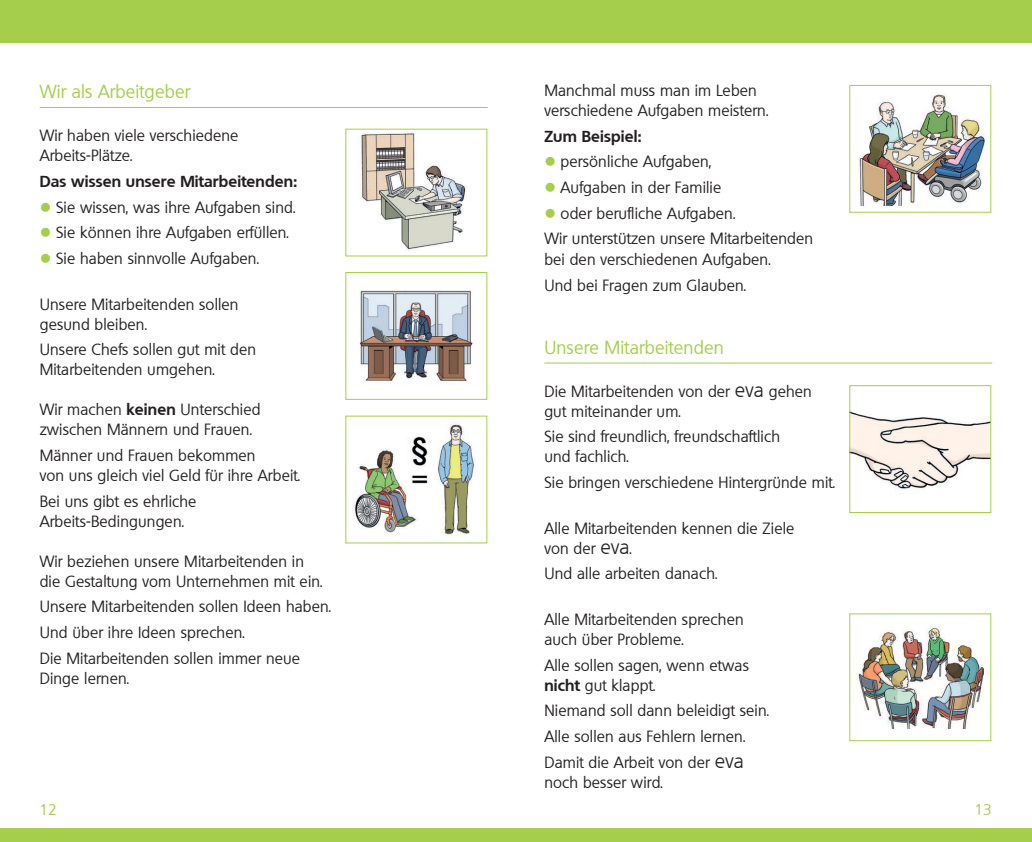
<style>
.page{position:relative;width:1032px;height:842px;background:#fff}
.page>*{position:absolute;margin:0;border:0;box-sizing:border-box;transform-origin:0 0}
.t1{font:18px "Quebec";letter-spacing:.01em;color:#a4ce4c}
.t2{font:15.5px/20px "Quebec";letter-spacing:.01em;color:#231f20}
.t3{font:700 15.5px "Quebec";letter-spacing:.01em;color:#231f20}
.t4{font:15px "Quebec";color:#a4ce4c}
.s1{color:#a4ce4c}
.s2{font-weight:700}
.s3{font-weight:300;font-size:20px}
</style>
<div class="page">
<div style="left:507px;top:828px;width:525px;height:14px;background:#a4ce4c"></div>
<div style="left:507px;top:0;width:525px;height:43px;background:#a4ce4c"></div>
<div style="left:0;top:828px;width:524px;height:14px;background:#a4ce4c"></div>
<div style="left:0;top:0;width:524px;height:43px;background:#a4ce4c"></div>
<hr style="left:40px;top:107px;width:448px;height:1px;background:#a4ce4c">
<hr style="left:544px;top:362px;width:448px;height:1px;background:#a4ce4c">
<img style="left:359px;top:290px;width:115px;height:93px">
<div style="left:345px;top:272px;width:142px;height:128px;border:1px solid #a4ce4c"></div>
<img style="left:361px;top:132px;width:105px;height:119px">
<img style="left:353px;top:423px;width:122px;height:112px">
<img style="left:858px;top:94px;width:128px;height:111px">
<div style="left:849px;top:85px;width:142px;height:128px;border:1px solid #a4ce4c"></div>
<img style="left:851px;top:412px;width:138px;height:78px">
<div style="left:849px;top:385px;width:142px;height:128px;border:1px solid #a4ce4c"></div>
<img style="left:857px;top:627px;width:126px;height:101px">
<div style="left:849px;top:613px;width:142px;height:128px;border:1px solid #a4ce4c"></div>
<p class="t1" style="left:40px;top:80px;width:152px">Wir als Arbeitgeber</p>
<p class="t2" style="left:40px;top:126px;width:200px">Wir haben viele verschiedene<br>Arbeits-Plätze.</p>
<p class="t3" style="left:40px;top:171px;width:259px">Das wissen unsere Mitarbeitenden:</p>
<p class="t2" style="left:40px;top:197px;width:257px"><span class="s1">●</span> Sie wissen, was ihre Aufgaben sind.</p>
<p class="t2" style="left:40px;top:223px;width:251px"><span class="s1">●</span> Sie können ihre Aufgaben erfüllen.</p>
<p class="t2" style="left:40px;top:248px;width:221px"><span class="s1">●</span> Sie haben sinnvolle Aufgaben.</p>
<p class="t2" style="left:40px;top:294px;width:200px">Unsere Mitarbeitenden sollen gesund bleiben.</p>
<p class="t2" style="left:40px;top:340px;width:218px">Unsere Chefs sollen gut mit den<br>Mitarbeitenden umgehen.</p>
<p class="t2" style="left:40px;top:400px;width:222px">Wir machen <span class="s2">keinen</span> Unterschied zwischen Männern und Frauen.</p>
<p class="t2" style="left:40px;top:445px;width:262px">Männer und Frauen bekommen<br>von uns gleich viel Geld für ihre Arbeit.</p>
<p class="t2" style="left:40px;top:491px;width:158px">Bei uns gibt es ehrliche<br>Arbeits-Bedingungen.</p>
<p class="t2" style="left:40px;top:551px;width:284px">Wir beziehen unsere Mitarbeitenden in die Gestaltung vom Unternehmen mit ein.</p>
<p class="t2" style="left:40px;top:594px;width:293px;line-height:25.7px">Unsere Mitarbeitenden sollen Ideen haben.<br>Und über ihre Ideen sprechen.<br>Die Mitarbeitenden sollen immer neue</p>
<p class="t2" style="left:40px;top:668px;width:91px">Dinge lernen.</p>
<p class="t2" style="left:544px;top:80px;width:225px">Manchmal muss man im Leben verschiedene Aufgaben meistern.</p>
<p class="t3" style="left:544px;top:126px;width:99px">Zum Beispiel:</p>
<p class="t2" style="left:544px;top:152px;width:169px"><span class="s1">●</span> persönliche Aufgaben,</p>
<p class="t2" style="left:544px;top:177px;width:178px"><span class="s1">●</span> Aufgaben in der Familie</p>
<p class="t2" style="left:544px;top:200px;width:270px;line-height:25.7px"><span class="s1">●</span> oder berufliche Aufgaben.<br>Wir unterstützen unsere Mitarbeitenden</p>
<p class="t2" style="left:544px;top:247px;width:228px;line-height:25.7px">bei den verschiedenen Aufgaben.<br>Und bei Fragen zum Glauben.</p>
<p class="t1" style="left:544px;top:336px;width:181px">Unsere Mitarbeitenden</p>
<p class="t2" style="left:544px;top:381px;width:269px">Die Mitarbeitenden von der <span class="s3">eva</span> gehen gut miteinander um.</p>
<p class="t2" style="left:544px;top:427px;width:237px">Sie sind freundlich, freundschaftlich und fachlich.</p>
<p class="t2" style="left:544px;top:472px;width:292px">Sie bringen verschiedene Hintergründe mit.</p>
<p class="t2" style="left:544px;top:518px;width:251px">Alle Mitarbeitenden kennen die Ziele von der <span class="s3">eva</span>.</p>
<p class="t2" style="left:544px;top:564px;width:174px">Und alle arbeiten danach.</p>
<p class="t2" style="left:544px;top:609px;width:201px">Alle Mitarbeitenden sprechen auch über Probleme.</p>
<p class="t2" style="left:544px;top:655px;width:206px">Alle sollen sagen, wenn etwas <span class="s2">nicht</span> gut klappt.</p>
<p class="t2" style="left:544px;top:698px;width:226px;line-height:25.7px">Niemand soll dann beleidigt sein.<br>Alle sollen aus Fehlern lernen.<br>Damit die Arbeit von der <span class="s3">eva</span></p>
<p class="t2" style="left:544px;top:772px;width:120px">noch besser wird.</p>
<p class="t4" style="left:40px;top:800px;width:19px">12</p>
<p class="t4" style="left:975px;top:800px;width:19px">13</p>
</div>
